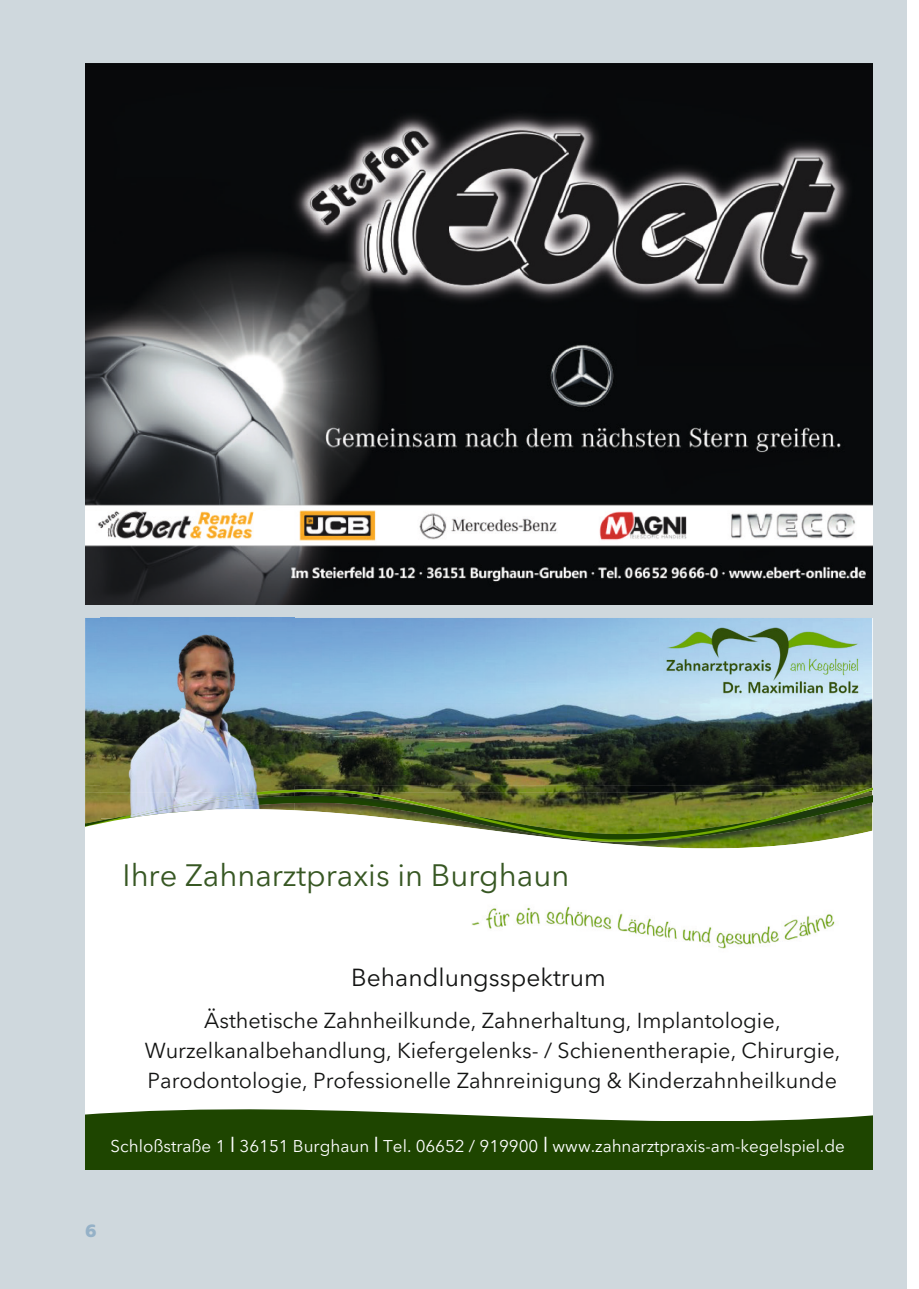
<style>
.page{position:relative;width:919px;height:1289px;background:#fff}
.page>*{position:absolute;margin:0;border:0;box-sizing:border-box;transform-origin:0 0}
.t1{font:30.9px "Avenir Next LT Pro";color:#375723}
.t2{font:24.6px "Avenir Next LT Pro";color:#131413}
.t3{font:21.6px/30px "Avenir Next LT Pro";color:#131413;text-align:center}
.t4{font:900 18px "Kyrial Display Pro";color:#95b1c7}
.t5{font:16.95px "Avenir Next LT Pro";color:#fff}
.s1{font-size:21.6px}
</style>
<div class="page">
<div style="left:0;top:0;width:906px;height:1288px;background:#cfd8dd"></div>
<img style="left:85px;top:64px;width:787px;height:540px">
<img style="left:85px;top:618px;width:787px;height:167px">
<div style="left:85px;top:1001px;width:786px;height:108px;background:#fff"></div>
<svg style="left:85px;top:1094px;width:787px;height:27px"></svg>
<img style="left:664px;top:623px;width:198px;height:74px">
<img style="left:85px;top:785px;width:787px;height:2px">
<svg style="left:85px;top:787px;width:787px;height:7px"></svg>
<img style="left:101px;top:618px;width:193px;height:176px">
<img style="left:117px;top:789px;width:177px;height:5px">
<svg style="left:85px;top:794px;width:787px;height:191px;fill:#fff"></svg>
<img style="left:467px;top:895px;width:375px;height:61px">
<div style="left:85px;top:956px;width:786px;height:44px;background:#fff"></div>
<div style="left:85px;top:1121px;width:787px;height:48px;background:#1e4500"></div>
<h1 class="t1" style="left:123px;top:856px;width:448px">Ihre Zahnarztpraxis in Burghaun</h1>
<p class="t2" style="left:351px;top:962px;width:256px">Behandlungsspektrum</p>
<p class="t3" style="left:145px;top:1005px;width:697px">Ästhetische Zahnheilkunde, Zahnerhaltung, Implantologie,<br>Wurzelkanalbehandlung, Kiefergelenks- / Schienentherapie, Chirurgie,<br>Parodontologie, Professionelle Zahnreinigung &amp; Kinderzahnheilkunde</p>
<p class="t5" style="left:111px;top:1136px;width:735px">Schloßstraße 1 <span class="s1">I</span> 36151 Burghaun <span class="s1">I</span> Tel. 06652 / 919900 <span class="s1">I</span> www.zahnarztpraxis-am-kegelspiel.de</p>
<p class="t4" style="left:85px;top:1216px;width:13px">6</p>
</div>
